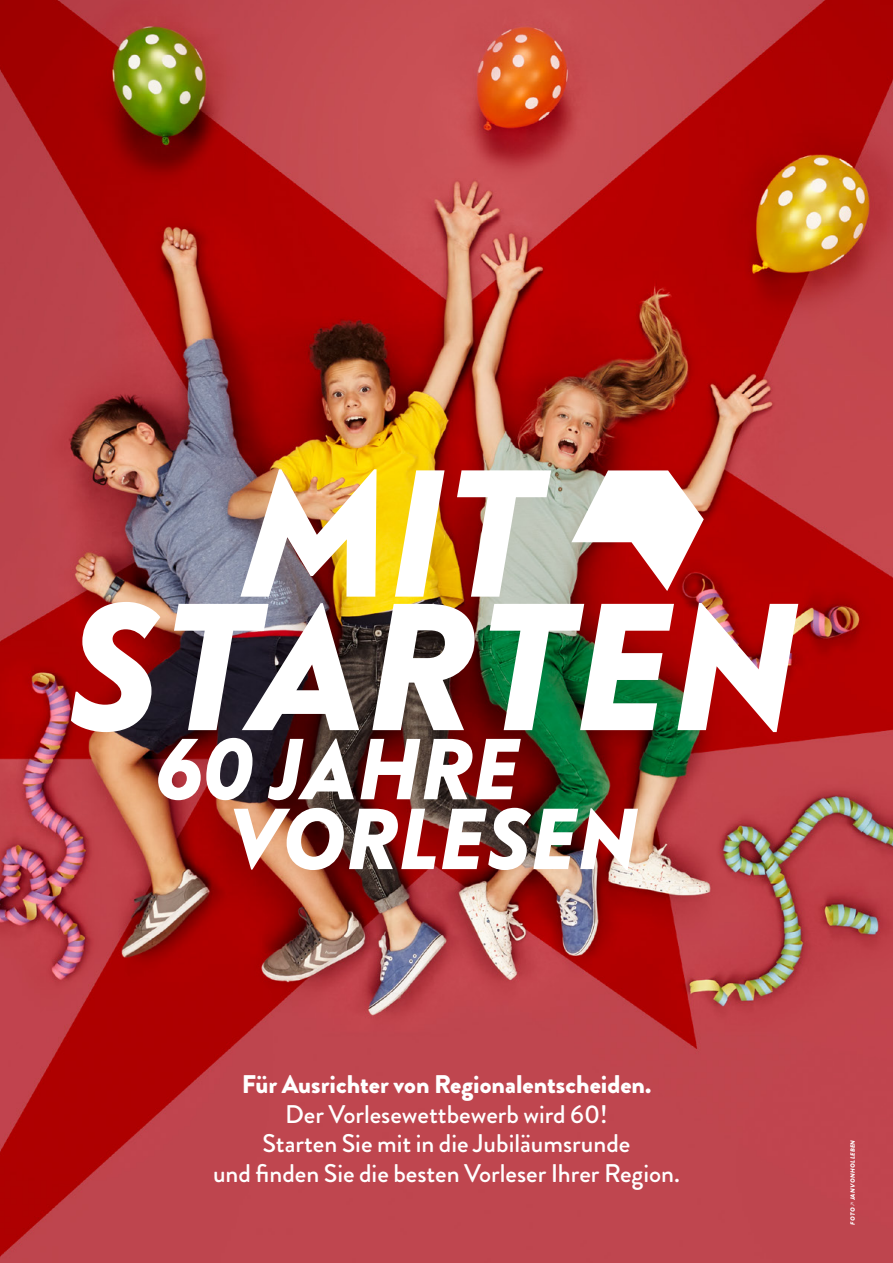
<style>
.page{position:relative;width:893px;height:1263px;background:#fff}
.page>*{position:absolute;margin:0;border:0;box-sizing:border-box;transform-origin:0 0}
.t1{font:italic 700 177.9px/133.5px "Bauer Grotesk OT";letter-spacing:.015em;color:#fff;text-align:center;scale:.96 1}
.t2{font:italic 700 85.05px/69.8px "Bauer Grotesk OT";letter-spacing:.03em;color:#fff;scale:.96 1}
.t3{font:500 25.5px/29.7px "Brandon Grotesque";color:#fff;text-align:center}
.t4{font:900 25.5px "Brandon Grotesque";color:#fff}
.t5{font:italic 700 6px "Bauer Grotesk OT";letter-spacing:.065em;color:#fff}
.s1{font-weight:400;font-style:normal}
</style>
<div class="page">
<img style="left:0;top:0;width:893px;height:1263px">
<svg style="left:571px;top:470px;width:133px;height:121px"></svg>
<h1 class="t1" style="left:66px;top:471px;width:764px">MIT<br>STARTEN</h1>
<h2 class="t2" style="left:227px;top:736px;width:429px;text-indent:-72px">60 JAHRE<br>VORLESEN</h2>
<p class="t4" style="left:242px;top:1066px;width:411px">Für Ausrichter von Regionalentscheiden.</p>
<p class="t3" style="left:213px;top:1099px;width:468px">Der Vorlesewettbewerb wird 60!<br>Starten Sie mit in die Jubiläumsrunde<br>und finden Sie die besten Vorleser Ihrer Region.</p>
<p class="t5" style="left:849px;top:1225px;width:86px;rotate:-90deg">FOTO <span class="s1">↗</span> JAN VON HOLLEBEN</p>
</div>
